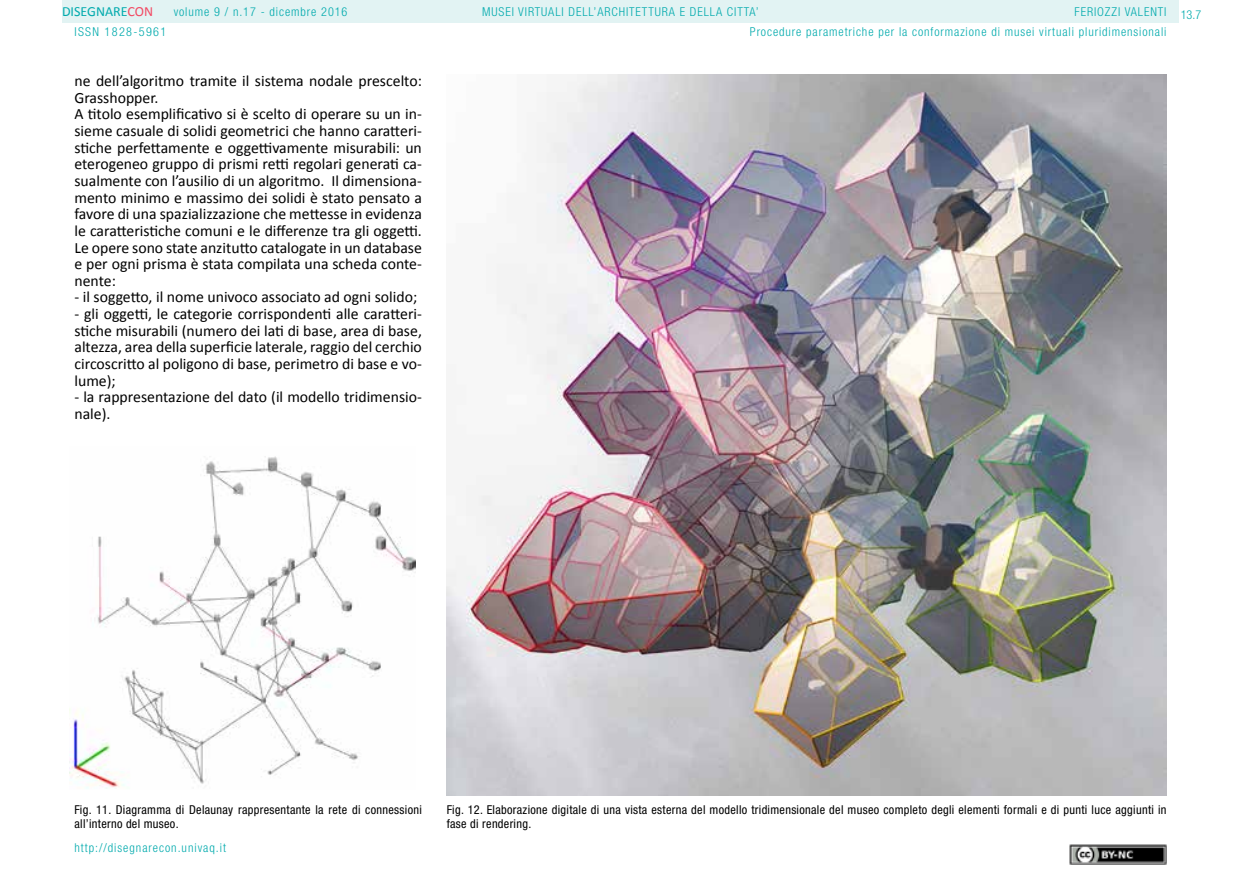
<style>
.page{position:relative;width:1241px;height:893px;background:#fff}
.page>*{position:absolute;margin:0;border:0;box-sizing:border-box;transform-origin:0 0}
.t1{font:15.75px/16.6px "Calibri";color:#000}
.t2{font:14px "Calibri";color:#00aaad}
.t3{font:condensed 12.25px/13.1px "Helvetica Neue LT Std";letter-spacing:.025em;color:#000}
.t4{font:300 condensed 12.25px/19.4px "Helvetica Neue LT Std";letter-spacing:.075em;color:#00aaad;text-align:right}
.t5{font:300 condensed 12.25px "Helvetica Neue LT Std";letter-spacing:.11em;color:#00aaad}
.s1{color:#f24862}
</style>
<div class="page">
<div style="left:62px;top:0;width:1116px;height:23px;background:#e2f3f3"></div>
<img style="left:1069px;top:845px;width:97px;height:19px">
<img style="left:69px;top:456px;width:347px;height:333px">
<img style="left:446px;top:74px;width:720px;height:722px">
<p class="t2" style="left:62px;top:3px;width:93px">DISEGNARE<span class="s1">CON</span></p>
<p class="t4" style="left:749px;top:2px;width:418px">FERIOZZI VALENTI<br>Procedure parametriche per la conformazione di musei virtuali pluridimensionali</p>
<p class="t4" style="left:174px;top:2px;width:175px">volume 9 / n.17 - dicembre 2016</p>
<p class="t4" style="left:482px;top:2px;width:278px">MUSEI VIRTUALI DELL’ARCHITETTURA E DELLA CITTA’</p>
<p class="t4" style="left:1180px;top:5px;width:22px">13.7</p>
<p class="t5" style="left:74px;top:24px;width:93px">ISSN 1828-5961</p>
<p class="t1" style="left:74px;top:72px;width:349px">ne dell’algoritmo tramite il sistema nodale prescelto:<br>Grasshopper.<br>A titolo esemplificativo si è scelto di operare su un in&shy;sieme casuale di solidi geometrici che hanno caratteri&shy;stiche perfettamente e oggettivamente misurabili: un eterogeneo gruppo di prismi retti regolari generati ca&shy;sualmente con l’ausilio di un algoritmo. Il dimensiona&shy;mento minimo e massimo dei solidi è stato pensato a favore di una spazializzazione che mettesse in evidenza le caratteristiche comuni e le differenze tra gli oggetti.<br>Le opere sono state anzitutto catalogate in un database e per ogni prisma è stata compilata una scheda conte&shy;nente:</p>
<p class="t1" style="left:74px;top:288px;width:344px">- il soggetto, il nome univoco associato ad ogni solido;</p>
<p class="t1" style="left:74px;top:305px;width:349px;text-align:justify">- gli oggetti, le categorie corrispondenti alle caratteri&shy;stiche misurabili (numero dei lati di base, area di base, altezza, area della superficie laterale, raggio del cerchio circoscritto al poligono di base, perimetro di base e vo&shy;lume);</p>
<p class="t1" style="left:74px;top:388px;width:349px">- la rappresentazione del dato (il modello tridimensio&shy;nale).</p>
<p class="t3" style="left:74px;top:803px;width:349px">Fig. 11. Diagramma di Delaunay rappresentante la rete di connessioni all’interno del museo.</p>
<p class="t3" style="left:446px;top:803px;width:721px">Fig. 12. Elaborazione digitale di una vista esterna del modello tridimensionale del museo completo degli elementi formali e di punti luce aggiunti in fase di rendering.</p>
<p class="t4" style="left:74px;top:838px;width:153px">http://disegnarecon.univaq.it</p>
</div>
